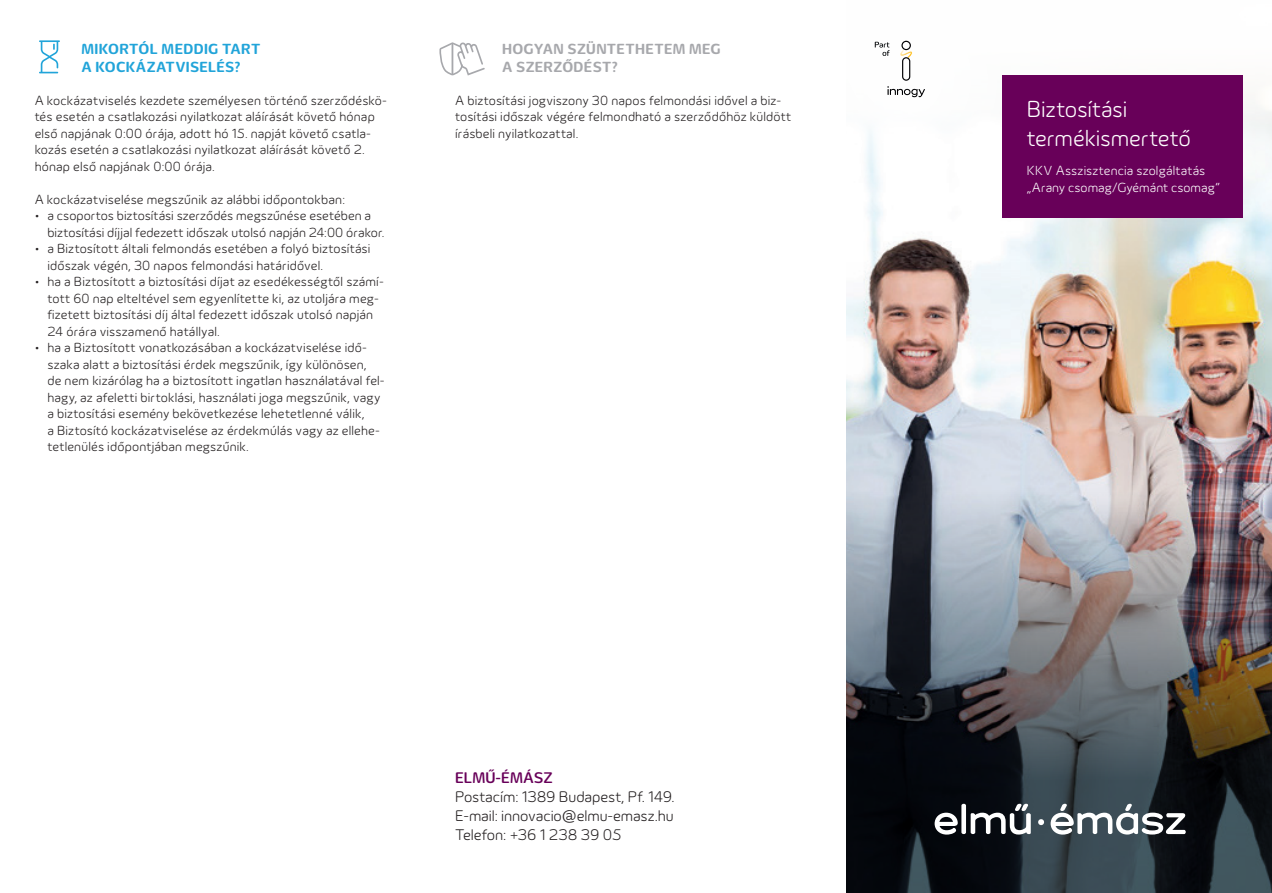
<style>
.page{position:relative;width:1272px;height:893px;background:#fff}
.page>*{position:absolute;margin:0;border:0;box-sizing:border-box;transform-origin:0 0}
.t1{font:300 23.7px/28.5px "Innogy";letter-spacing:-.005em;color:#fff}
.t2{font:300 15.75px/18.9px "Innogy";letter-spacing:-.005em;color:#231f20;text-align:justify}
.t3{font:500 15.75px "Innogy";color:#680059}
.t4{font:700 15px/18px "Innogy";letter-spacing:.02em;color:#21a4d9}
.t5{font:700 15px/18px "Innogy";letter-spacing:.02em;color:#a7a8ac}
.t6{font:300 13.5px/16.5px "Innogy";letter-spacing:.01em;color:#231f20}
.t7{font:300 13.5px/16.2px "Innogy";letter-spacing:.01em;color:#fff}
</style>
<div class="page">
<img style="left:870px;top:75px;width:401px;height:187px">
<img style="left:846px;top:262px;width:425px;height:631px">
<div style="left:961px;top:804px;width:5px;height:30px;background:#fff;border-radius:2px"></div>
<svg style="left:970px;top:804px;width:60px;height:30px"></svg>
<svg style="left:1038px;top:819px;width:6px;height:6px"></svg>
<svg style="left:934px;top:813px;width:23px;height:22px"></svg>
<svg style="left:1050px;top:804px;width:135px;height:31px"></svg>
<div style="left:742px;top:0;width:314px;height:230px;background:#fff"></div>
<svg style="left:874px;top:41px;width:51px;height:56px"></svg>
<div style="left:1002px;top:75px;width:240px;height:143px;background:#680059"></div>
<svg style="left:39px;top:40px;width:21px;height:33px"></svg>
<svg style="left:439px;top:42px;width:46px;height:34px"></svg>
<hr style="left:451px;top:45px;width:2px;height:29px;background:#a7a8ac">
<p class="t4" style="left:82px;top:40px;width:180px">MIKORTÓL MEDDIG TART<br>A KOCKÁZATVISELÉS?</p>
<p class="t6" style="left:35px;top:92px;width:354px">A kockázatviselés kezdete személyesen történő szerződéskö&shy;tés esetén a csatlakozási nyilatkozat aláírását követő hónap első napjának 0:00 órája, adott hó 15. napját követő csatla&shy;kozás esetén a csatlakozási nyilatkozat aláírását követő 2. hónap első napjának 0:00 órája.</p>
<p class="t6" style="left:35px;top:191px;width:312px">A kockázatviselése megszűnik az alábbi időpontokban:</p>
<p class="t6" style="left:47px;top:208px;width:338px;text-indent:-13px">• a csoportos biztosítási szerződés megszűnése esetében a biztosítási díjjal fedezett időszak utolsó napján 24:00 órakor.</p>
<p class="t6" style="left:47px;top:241px;width:324px;text-indent:-13px">• a Biztosított általi felmondás esetében a folyó biztosítási időszak végén, 30 napos felmondási határidővel.</p>
<p class="t6" style="left:47px;top:274px;width:338px;text-indent:-13px">• ha a Biztosított a biztosítási díjat az esedékességtől számí&shy;tott 60 nap elteltével sem egyenlítette ki, az utoljára meg&shy;fizetett biztosítási díj által fedezett időszak utolsó napján 24 órára visszamenő hatállyal.</p>
<p class="t6" style="left:47px;top:340px;width:339px;text-indent:-13px">• ha a Biztosított vonatkozásában a kockázatviselése idő&shy;szaka alatt a biztosítási érdek megszűnik, így különösen,<br>de nem kizárólag ha a biztosított ingatlan használatával fel&shy;hagy, az afeletti birtoklási, használati joga megszűnik, vagy a biztosítási esemény bekövetkezése lehetetlenné válik,<br>a Biztosító kockázatviselése az érdekmúlás vagy az ellehe&shy;tetlenülés időpontjában megszűnik.</p>
<p class="t5" style="left:502px;top:40px;width:220px">HOGYAN SZÜNTETHETEM MEG<br>A SZERZŐDÉST?</p>
<p class="t6" style="left:455px;top:92px;width:337px">A biztosítási jogviszony 30 napos felmondási idővel a biz&shy;tosítási időszak végére felmondható a szerződőhöz küldött írásbeli nyilatkozattal.</p>
<p class="t3" style="left:455px;top:769px;width:99px">ELMŰ-ÉMÁSZ</p>
<p class="t2" style="left:455px;top:788px;width:221px">Postacím: 1389 Budapest, Pf. 149.<br>E-mail: innovacio@elmu-emasz.hu Telefon: +36 1 238 39 05</p>
<h1 class="t1" style="left:1026px;top:95px;width:165px">Biztosítási termékismertető</h1>
<p class="t7" style="left:1026px;top:163px;width:194px">KKV Asszisztencia szolgáltatás „Arany csomag/Gyémánt csomag”</p>
</div>
